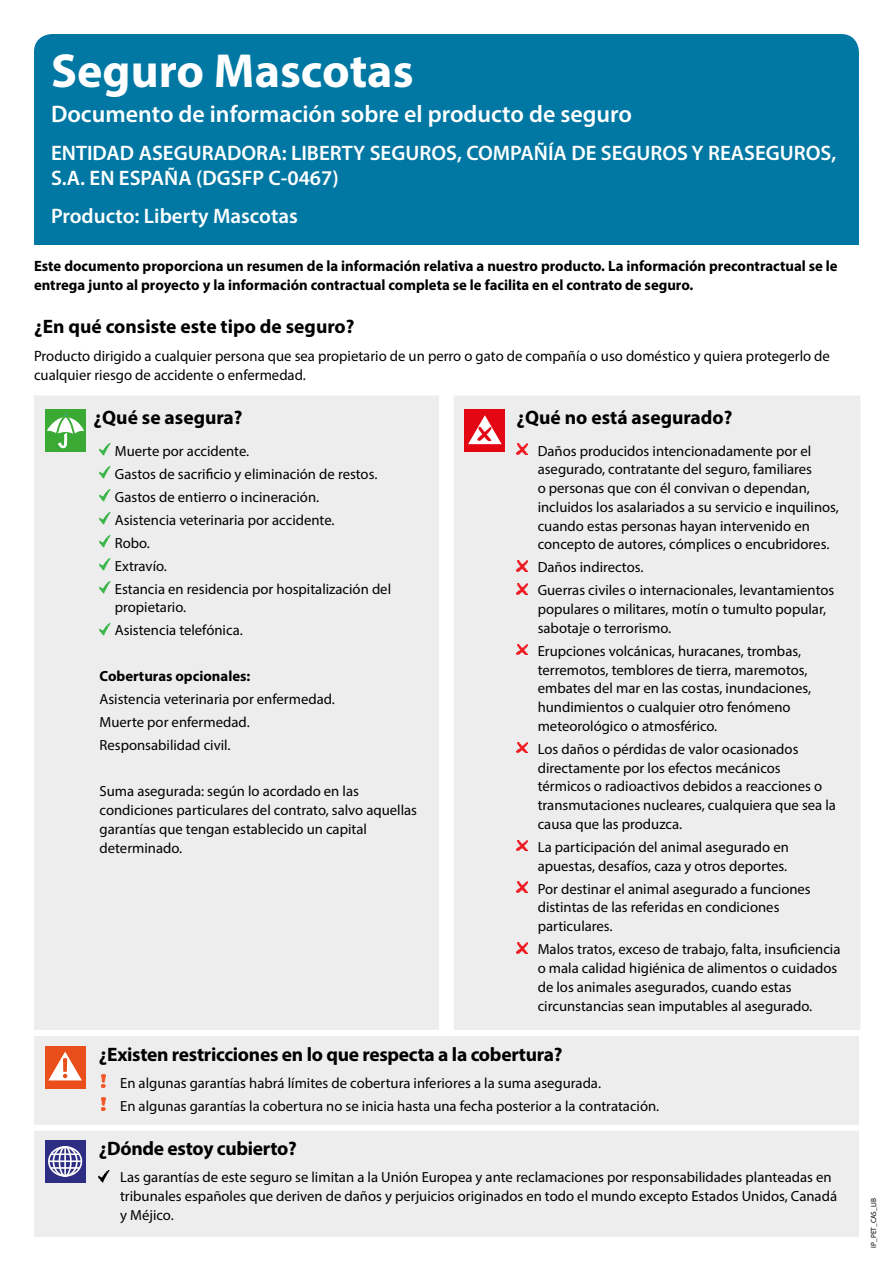
<style>
.page{position:relative;width:893px;height:1263px;background:#fff}
.page>*{position:absolute;margin:0;border:0;box-sizing:border-box;transform-origin:0 0}
.t1{font:700 48px "Myriad Pro";color:#fff}
.t2{font:600 24px "Myriad Pro";color:#fff}
.t3{font:600 21px/25.2px "Myriad Pro";color:#fff}
.t4{font:700 19.5px "Myriad Pro";letter-spacing:-.01em;color:#000}
.t5{font:700 15px/19.5px "Myriad Pro";color:#000}
.t6{font:15px/19.5px "Myriad Pro";color:#000}
.t7{font:14.7px/18.8px "Myriad Pro";color:#000}
.t8{font:700 14.7px "Myriad Pro";color:#000}
.t9{font:7.5px "Myriad Pro";color:#000}
</style>
<div class="page">
<div style="left:34px;top:34px;width:825px;height:211px;background:#0078a3;border-radius:18px"></div>
<div style="left:34px;top:395px;width:405px;height:635px;background:#ededed"></div>
<div style="left:45px;top:409px;width:41px;height:43px;background:#3aaa35"></div>
<svg style="left:47px;top:413px;width:37px;height:35px"></svg>
<svg style="left:100px;top:444px;width:10px;height:12px"></svg>
<svg style="left:100px;top:467px;width:10px;height:12px"></svg>
<svg style="left:100px;top:490px;width:10px;height:12px"></svg>
<svg style="left:100px;top:513px;width:10px;height:12px"></svg>
<svg style="left:100px;top:536px;width:10px;height:12px"></svg>
<svg style="left:100px;top:559px;width:10px;height:12px"></svg>
<svg style="left:100px;top:582px;width:10px;height:12px"></svg>
<svg style="left:100px;top:623px;width:10px;height:12px"></svg>
<div style="left:454px;top:395px;width:406px;height:635px;background:#ededed"></div>
<div style="left:464px;top:409px;width:41px;height:43px;background:#e30613"></div>
<svg style="left:468px;top:415px;width:34px;height:29px"></svg>
<svg style="left:516px;top:444px;width:11px;height:11px"></svg>
<svg style="left:516px;top:560px;width:11px;height:11px"></svg>
<svg style="left:516px;top:583px;width:11px;height:11px"></svg>
<svg style="left:516px;top:644px;width:11px;height:11px"></svg>
<svg style="left:516px;top:742px;width:11px;height:11px"></svg>
<svg style="left:516px;top:840px;width:11px;height:11px"></svg>
<svg style="left:516px;top:882px;width:11px;height:11px"></svg>
<svg style="left:516px;top:942px;width:11px;height:11px"></svg>
<div style="left:34px;top:1036px;width:825px;height:201px;background:#ededed"></div>
<div style="left:34px;top:1125px;width:61px;height:6px;background:#fff"></div>
<div style="left:95px;top:1125px;width:764px;height:6px;background:#fff"></div>
<div style="left:45px;top:1046px;width:41px;height:42px;background:#e94e1b"></div>
<svg style="left:48px;top:1051px;width:34px;height:29px"></svg>
<img style="left:102px;top:1074px;width:3px;height:14px">
<img style="left:102px;top:1097px;width:3px;height:14px">
<svg style="left:45px;top:1140px;width:41px;height:43px"></svg>
<div style="left:48px;top:1146px;width:34px;height:31px;border:2px solid #fff;border-radius:50%"></div>
<div style="left:53px;top:1146px;width:25px;height:31px;border:2px solid #fff;border-radius:50%"></div>
<div style="left:59px;top:1146px;width:13px;height:31px;border:2px solid #fff;border-radius:50%"></div>
<hr style="left:64px;top:1147px;width:2px;height:30px;background:#fff">
<hr style="left:51px;top:1153px;width:29px;height:2px;background:#fff">
<hr style="left:51px;top:1167px;width:29px;height:2px;background:#fff">
<hr style="left:49px;top:1160px;width:32px;height:2px;background:#fff">
<svg style="left:99px;top:1170px;width:11px;height:12px"></svg>
<h1 class="t1" style="left:51px;top:40px;width:364px">Seguro Mascotas</h1>
<h2 class="t2" style="left:51px;top:99px;width:582px">Documento de información sobre el producto de seguro</h2>
<h3 class="t3" style="left:51px;top:140px;width:787px">ENTIDAD ASEGURADORA: LIBERTY SEGUROS, COMPAÑÍA DE SEGUROS Y REASEGUROS,<br>S.A. EN ESPAÑA (DGSFP C-0467)</h3>
<h3 class="t3" style="left:51px;top:203px;width:248px">Producto: Liberty Mascotas</h3>
<p class="t5" style="left:34px;top:255px;width:805px">Este documento proporciona un resumen de la información relativa a nuestro producto. La información precontractual se le entrega junto al proyecto y la información contractual completa se le facilita en el contrato de seguro.</p>
<h3 class="t4" style="left:34px;top:313px;width:322px">¿En qué consiste este tipo de seguro?</h3>
<p class="t6" style="left:34px;top:346px;width:797px">Producto dirigido a cualquier persona que sea propietario de un perro o gato de compañía o uso doméstico y quiera protegerlo de cualquier riesgo de accidente o enfermedad.</p>
<h3 class="t4" style="left:94px;top:405px;width:151px">¿Qué se asegura?</h3>
<p class="t7" style="left:115px;top:439px;width:278px;line-height:23px">Muerte por accidente.<br>Gastos de sacrificio y eliminación de restos.<br>Gastos de entierro o incineración.<br>Asistencia veterinaria por accidente.<br>Robo.<br>Extravío.<br>Estancia en residencia por hospitalización del</p>
<p class="t7" style="left:115px;top:596px;width:129px;line-height:23px">propietario.<br>Asistencia telefónica.</p>
<p class="t8" style="left:100px;top:667px;width:152px">Coberturas opcionales:</p>
<p class="t7" style="left:100px;top:688px;width:237px;line-height:23px">Asistencia veterinaria por enfermedad.<br>Muerte por enfermedad.<br>Responsabilidad civil.</p>
<p class="t7" style="left:100px;top:782px;width:319px">Suma asegurada: según lo acordado en las condiciones particulares del contrato, salvo aquellas garantías que tengan establecido un capital determinado.</p>
<h3 class="t4" style="left:516px;top:405px;width:217px">¿Qué no está asegurado?</h3>
<p class="t7" style="left:538px;top:441px;width:303px">Daños producidos intencionadamente por el asegurado, contratante del seguro, familiares<br>o personas que con él convivan o dependan, incluidos los asalariados a su servicio e inquilinos, cuando estas personas hayan intervenido en concepto de autores, cómplices o encubridores.</p>
<p class="t7" style="left:538px;top:556px;width:298px;line-height:23px">Daños indirectos.<br>Guerras civiles o internacionales, levantamientos</p>
<p class="t7" style="left:538px;top:600px;width:290px">populares o militares, motín o tumulto popular, sabotaje o terrorismo.</p>
<p class="t7" style="left:538px;top:641px;width:275px">Erupciones volcánicas, huracanes, trombas, terremotos, temblores de tierra, maremotos, embates del mar en las costas, inundaciones, hundimientos o cualquier otro fenómeno meteorológico o atmosférico.</p>
<p class="t7" style="left:538px;top:739px;width:300px">Los daños o pérdidas de valor ocasionados directamente por los efectos mecánicos térmicos o radioactivos debidos a reacciones o transmutaciones nucleares, cualquiera que sea la causa que las produzca.</p>
<p class="t7" style="left:538px;top:837px;width:253px">La participación del animal asegurado en apuestas, desafíos, caza y otros deportes.</p>
<p class="t7" style="left:538px;top:879px;width:275px">Por destinar el animal asegurado a funciones distintas de las referidas en condiciones particulares.</p>
<p class="t7" style="left:538px;top:940px;width:304px">Malos tratos, exceso de trabajo, falta, insuficiencia o mala calidad higiénica de alimentos o cuidados de los animales asegurados, cuando estas circunstancias sean imputables al asegurado.</p>
<h3 class="t4" style="left:99px;top:1041px;width:465px">¿Existen restricciones en lo que respecta a la cobertura?</h3>
<p class="t7" style="left:120px;top:1071px;width:541px;line-height:23px">En algunas garantías habrá límites de cobertura inferiores a la suma asegurada.<br>En algunas garantías la cobertura no se inicia hasta una fecha posterior a la contratación.</p>
<h3 class="t4" style="left:99px;top:1136px;width:199px">¿Dónde estoy cubierto?</h3>
<p class="t7" style="left:120px;top:1168px;width:718px">Las garantías de este seguro se limitan a la Unión Europea y ante reclamaciones por responsabilidades planteadas en tribunales españoles que deriven de daños y perjuicios originados en todo el mundo excepto Estados Unidos, Canadá y Méjico.</p>
<p class="t9" style="left:869px;top:1248px;width:51px;rotate:-90deg">IP_PET_CAS_LIB</p>
</div>
